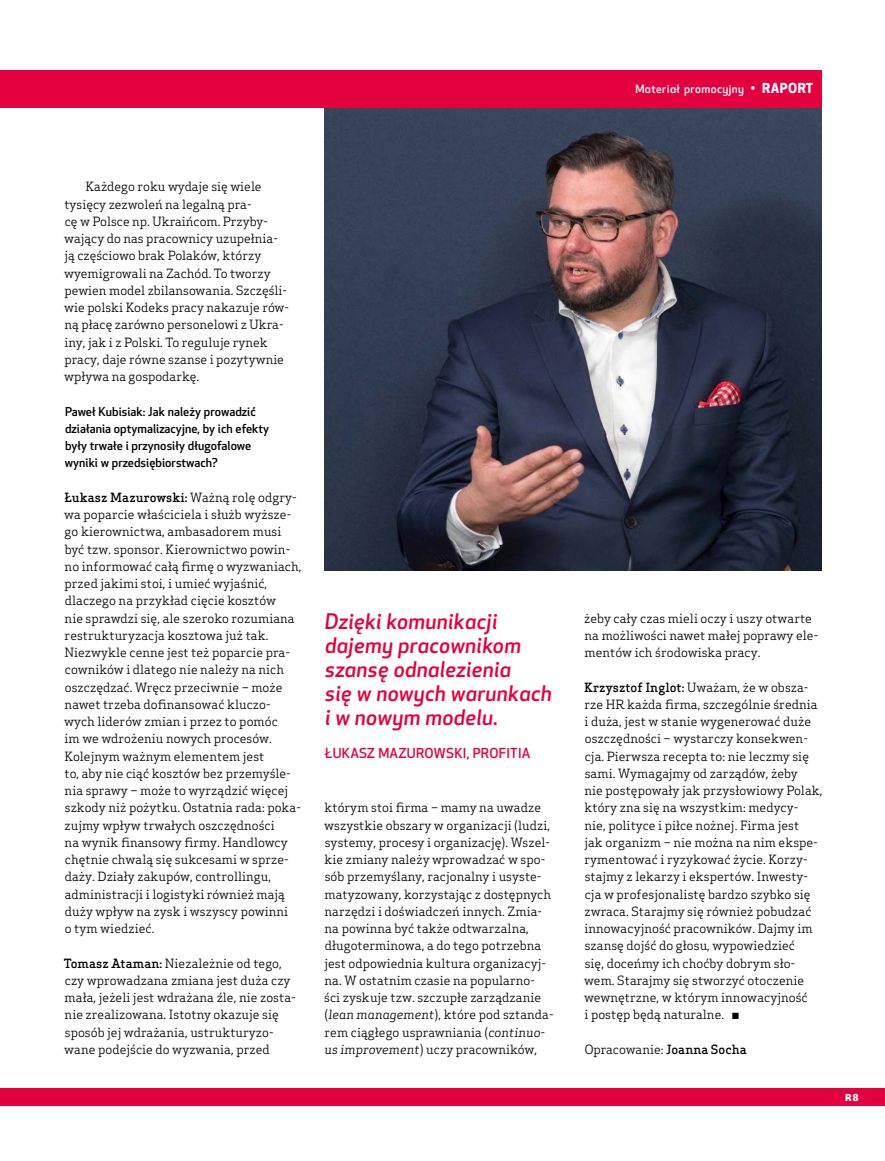
<style>
.page{position:relative;width:885px;height:1161px;background:#fff}
.page>*{position:absolute;margin:0;border:0;box-sizing:border-box;transform-origin:0 0}
.t1{font:italic 500 21px/24px "Apex New";letter-spacing:.015em;color:#e4003f}
.t2{font:500 13.5px "Apex New";letter-spacing:.015em;color:#e4003f}
.t3{font:12.45px/17.2px "Apex Serif";letter-spacing:.005em;color:#000}
.t4{font:500 12px/17.2px "Apex New";letter-spacing:.005em;color:#000}
.t5{font:800 12px "National";color:#fff}
.t6{font:500 11.25px "Apex New";letter-spacing:.035em;color:#fff}
.s1{font-weight:400;font-size:13.5px}
.s2{font-weight:700;font-size:13.5px}
.s3{font-weight:500}
.s4{font-style:italic}
</style>
<div class="page">
<div style="left:0;top:1088px;width:884px;height:17px;background:#e4003f"></div>
<img style="left:324px;top:108px;width:497px;height:463px">
<div style="left:0;top:70px;width:821px;height:38px;background:#e4003f"></div>
<p class="t6" style="left:635px;top:81px;width:179px">Materiał promocyjny <span class="s1">•</span> <span class="s2">RAPORT</span></p>
<p class="t3" style="left:64px;top:178px;width:226px;text-indent:21px">Każdego roku wydaje się wiele tysięcy zezwoleń na legalną pra-<br>cę w Polsce np. Ukraińcom. Przyby&shy;wający do nas pracownicy uzupełnia&shy;ją częściowo brak Polaków, którzy wyemigrowali na Zachód. To tworzy pewien model zbilansowania. Szczęśli&shy;wie polski Kodeks pracy nakazuje rów&shy;ną płacę zarówno personelowi z Ukra&shy;iny, jak i z Polski. To reguluje rynek pracy, daje równe szanse i pozytywnie wpływa na gospodarkę.</p>
<p class="t4" style="left:65px;top:402px;width:206px">Paweł Kubisiak: Jak należy prowadzić działania optymalizacyjne, by ich efekty były trwałe i przynosiły długofalowe wyniki w przedsiębiorstwach?</p>
<p class="t3" style="left:64px;top:488px;width:239px"><span class="s3">Łukasz Mazurowski:</span> Ważną rolę odgry&shy;wa poparcie właściciela i służb wyższe&shy;go kierownictwa, ambasadorem musi być tzw. sponsor. Kierownictwo powin&shy;no informować całą firmę o wyzwaniach, przed jakimi stoi, i umieć wyjaśnić, dlaczego na przykład cięcie kosztów<br>nie sprawdzi się, ale szeroko rozumiana restrukturyzacja kosztowa już tak.<br>Niezwykle cenne jest też poparcie pra&shy;cowników i dlatego nie należy na nich oszczędzać. Wręcz przeciwnie – może nawet trzeba dofinansować kluczo&shy;wych liderów zmian i przez to pomóc<br>im we wdrożeniu nowych procesów.<br>Kolejnym ważnym elementem jest<br>to, aby nie ciąć kosztów bez przemyśle&shy;nia sprawy – może to wyrządzić więcej szkody niż pożytku. Ostatnia rada: poka&shy;zujmy wpływ trwałych oszczędności<br>na wynik finansowy firmy. Handlowcy chętnie chwalą się sukcesami w sprze&shy;daży. Działy zakupów, controllingu, administracji i logistyki również mają duży wpływ na zysk i wszyscy powinni<br>o tym wiedzieć.</p>
<p class="t3" style="left:64px;top:954px;width:233px"><span class="s3">Tomasz Ataman:</span> Niezależnie od tego, czy wprowadzana zmiana jest duża czy mała, jeżeli jest wdrażana źle, nie zosta&shy;nie zrealizowana. Istotny okazuje się sposób jej wdrażania, ustrukturyzo&shy;wane podejście do wyzwania, przed</p>
<h1 class="t1" style="left:325px;top:609px;width:228px">Dzięki komunikacji dajemy pracownikom szansę odnalezienia<br>się w nowych warunkach i w nowym modelu.</h1>
<p class="t2" style="left:325px;top:744px;width:207px">ŁUKASZ MAZUROWSKI, PROFITIA</p>
<p class="t3" style="left:324px;top:799px;width:231px">którym stoi firma – mamy na uwadze wszystkie obszary w organizacji (ludzi, systemy, procesy i organizację). Wszel&shy;kie zmiany należy wprowadzać w spo&shy;sób przemyślany, racjonalny i usyste&shy;matyzowany, korzystając z dostępnych narzędzi i doświadczeń innych. Zmia&shy;na powinna być także odtwarzalna, długoterminowa, a do tego potrzebna jest odpowiednia kultura organizacyj&shy;na. W ostatnim czasie na popularno&shy;ści zyskuje tzw. szczupłe zarządzanie (<span class="s4">lean management</span>), które pod sztanda&shy;rem ciągłego usprawniania (<span class="s4">continuo&shy;us improvement</span>) uczy pracowników,</p>
<p class="t3" style="left:584px;top:609px;width:235px">żeby cały czas mieli oczy i uszy otwarte na możliwości nawet małej poprawy ele&shy;mentów ich środowiska pracy.</p>
<p class="t3" style="left:584px;top:678px;width:240px"><span class="s3">Krzysztof Inglot:</span> Uważam, że w obsza&shy;rze HR każda firma, szczególnie średnia i duża, jest w stanie wygenerować duże oszczędności – wystarczy konsekwen&shy;cja. Pierwsza recepta to: nie leczmy się sami. Wymagajmy od zarządów, żeby<br>nie postępowały jak przysłowiowy Polak, który zna się na wszystkim: medycy-<br>nie, polityce i piłce nożnej. Firma jest<br>jak organizm – nie można na nim ekspe&shy;rymentować i ryzykować życie. Korzy&shy;stajmy z lekarzy i ekspertów. Inwesty&shy;cja w profesjonalistę bardzo szybko się zwraca. Starajmy się również pobudzać innowacyjność pracowników. Dajmy im szansę dojść do głosu, wypowiedzieć<br>się, doceńmy ich choćby dobrym sło&shy;wem. Starajmy się stworzyć otoczenie wewnętrzne, w którym innowacyjność<br>i postęp będą naturalne. ▪</p>
<p class="t3" style="left:584px;top:1040px;width:163px">Opracowanie: <span class="s3">Joanna Socha</span></p>
<p class="t5" style="left:844px;top:1088px;width:16px">R 8</p>
</div>
